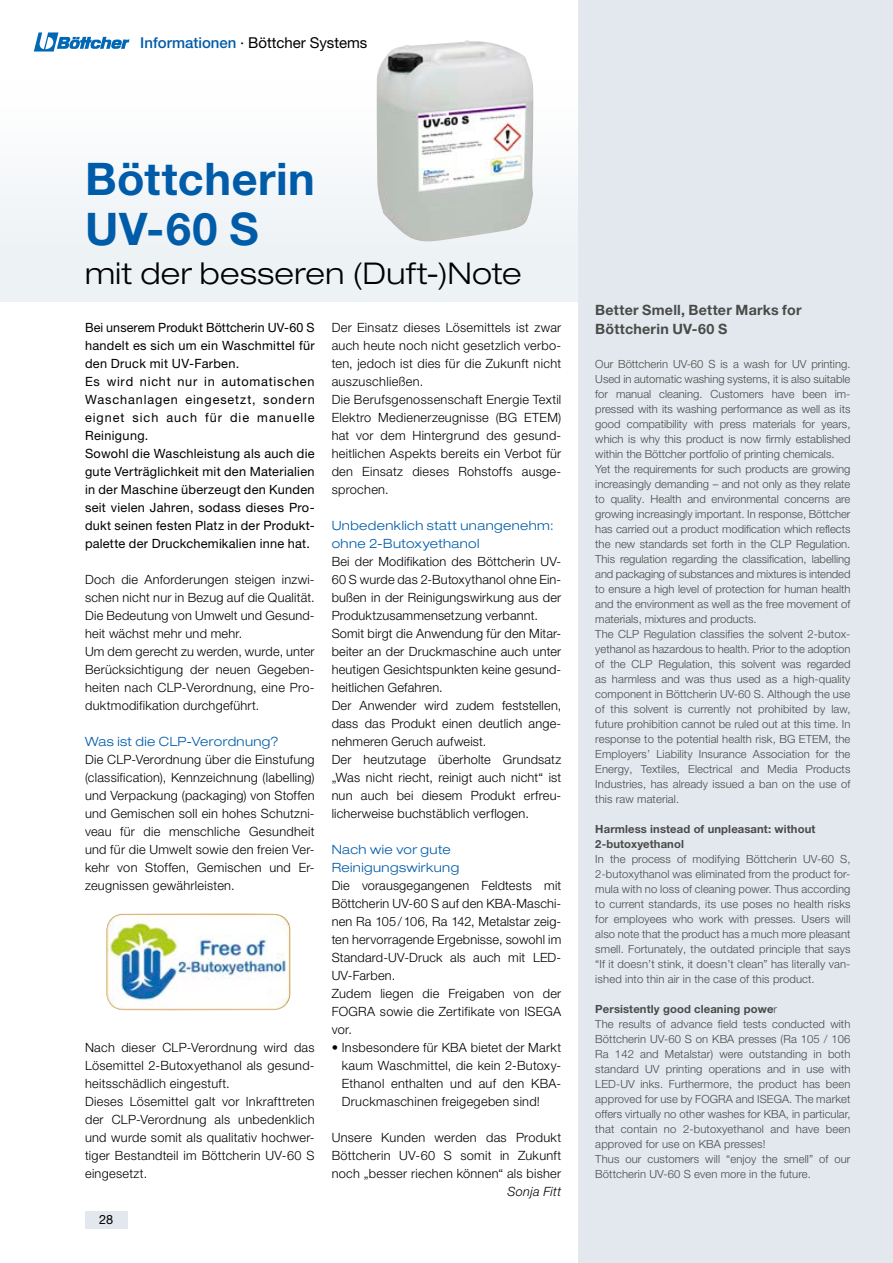
<style>
.page{position:relative;width:893px;height:1263px;background:#fff}
.page>*{position:absolute;margin:0;border:0;box-sizing:border-box;transform-origin:0 0}
.Headline_36_40pt{font:700 45px/49.5px "Helvetica Neue LT Pro";letter-spacing:.01em;color:#005ca9}
.Headline_36_40pt-2{font:300 expanded 30px "Helvetica Neue LT Pro";letter-spacing:.015em;color:#000}
.t1{font:15px "Helvetica Neue LT Pro";color:#000}
.Headline_9_5_12_5pt{font:700 14.25px/18.8px "Helvetica Neue LT Pro";letter-spacing:.015em;color:#4a4a49}
.Fließtext_8_5_12pt{font:300 12.75px/18px "Helvetica Neue LT Pro";letter-spacing:.02em;color:#000;text-align:justify}
.Vorspann_8_5_12pt{font:12.75px/18px "Helvetica Neue LT Pro";letter-spacing:.025em;color:#000;text-align:justify}
.Sub_Headline_8_5_12p{font:300 expanded 12.75px/18px "Helvetica Neue LT Pro";letter-spacing:.03em;color:#005ca9}
.Autor_kursiv_8_5_12p{font:italic 300 12.75px "Helvetica Neue LT Pro";letter-spacing:.025em;color:#000}
.Fließtext_7_5_10pt{font:300 11.25px/15px "Helvetica Neue LT Pro";letter-spacing:.01em;color:#4a4a49;text-align:justify}
.Fließtext_7_5_10pt-2{font:700 11.25px "Helvetica Neue LT Pro";letter-spacing:.01em;color:#4a4a49}
.s1{font-weight:500;color:#005ca9}
.s2{font-weight:300}
</style>
<div class="page">
<div style="left:0;top:80px;width:578px;height:222px;background:#edf2f5"></div>
<div style="left:578px;top:0;width:315px;height:1263px;background:#e2e8ee"></div>
<img style="left:106px;top:913px;width:185px;height:98px">
<img style="left:376px;top:40px;width:159px;height:202px">
<svg style="left:34px;top:32px;width:96px;height:20px"></svg>
<div style="left:85px;top:1212px;width:43px;height:17px;background:#e2e8ee"></div>
<p class="t1" style="left:140px;top:33px;width:229px"><span class="s1">Informationen</span> · Böttcher Systems</p>
<p class="Headline_36_40pt" style="left:85px;top:153px;width:231px">Böttcherin<br>UV-60 S</p>
<p class="Headline_36_40pt-2" style="left:85px;top:255px;width:438px">mit der besseren (Duft-)Note</p>
<p class="Vorspann_8_5_12pt" style="left:85px;top:318px;width:231px">Bei unserem Produkt Böttcherin UV-60 S handelt es sich um ein Waschmittel für den Druck mit UV-Farben.</p>
<p class="Vorspann_8_5_12pt" style="left:85px;top:372px;width:231px">Es wird nicht nur in automatischen Waschanlagen eingesetzt, sondern eignet sich auch für die manuelle Reinigung.</p>
<p class="Vorspann_8_5_12pt" style="left:85px;top:444px;width:231px">Sowohl die Waschleistung als auch die gute Verträglichkeit mit den Materialien in der Maschine überzeugt den Kunden seit vielen Jahren, sodass dieses Pro&shy;dukt seinen festen Platz in der Produkt&shy;palette der Druckchemikalien inne hat.</p>
<p class="Fließtext_8_5_12pt" style="left:85px;top:570px;width:231px">Doch die Anforderungen steigen inzwi&shy;schen nicht nur in Bezug auf die Qualität.<br>Die Bedeutung von Umwelt und Gesund&shy;heit wächst mehr und mehr.</p>
<p class="Fließtext_8_5_12pt" style="left:85px;top:642px;width:231px">Um dem gerecht zu werden, wurde, unter Berücksichtigung der neuen Gegeben&shy;heiten nach CLP-Verordnung, eine Pro&shy;duktmodifikation durchgeführt.</p>
<p class="Sub_Headline_8_5_12p" style="left:85px;top:732px;width:195px">Was ist die CLP-Verordnung?</p>
<p class="Fließtext_8_5_12pt" style="left:85px;top:750px;width:231px">Die CLP-Verordnung über die Einstufung (classification), Kennzeichnung (labelling) und Verpackung (packaging) von Stoffen und Gemischen soll ein hohes Schutzni&shy;veau für die menschliche Gesundheit und für die Umwelt sowie den freien Ver&shy;kehr von Stoffen, Gemischen und Er&shy;zeugnissen gewährleisten.</p>
<p class="Fließtext_8_5_12pt" style="left:85px;top:1038px;width:231px">Nach dieser CLP-Verordnung wird das Lösemittel 2-Butoxyethanol als gesund&shy;heitsschädlich eingestuft.</p>
<p class="Fließtext_8_5_12pt" style="left:85px;top:1092px;width:231px">Dieses Lösemittel galt vor Inkrafttreten der CLP-Verordnung als unbedenklich und wurde somit als qualitativ hochwer&shy;tiger Bestandteil im Böttcherin UV-60 S eingesetzt.</p>
<p class="Vorspann_8_5_12pt" style="left:99px;top:1210px;width:16px">28</p>
<p class="Fließtext_8_5_12pt" style="left:332px;top:318px;width:231px">Der Einsatz dieses Lösemittels ist zwar auch heute noch nicht gesetzlich verbo&shy;ten, jedoch ist dies für die Zukunft nicht auszuschließen.</p>
<p class="Fließtext_8_5_12pt" style="left:332px;top:390px;width:231px">Die Berufsgenossenschaft Energie Textil Elektro Medienerzeugnisse (BG ETEM) hat vor dem Hintergrund des gesund&shy;heitlichen Aspekts bereits ein Verbot für den Einsatz dieses Rohstoffs ausge&shy;sprochen.</p>
<p class="Sub_Headline_8_5_12p" style="left:332px;top:516px;width:223px">Unbedenklich statt unangenehm: ohne 2-Butoxyethanol</p>
<p class="Fließtext_8_5_12pt" style="left:332px;top:552px;width:231px">Bei der Modifikation des Böttcherin UV-60 S wurde das 2-Butoxythanol ohne Ein&shy;bußen in der Reinigungswirkung aus der Produktzusammensetzung verbannt.</p>
<p class="Fließtext_8_5_12pt" style="left:332px;top:624px;width:231px">Somit birgt die Anwendung für den Mitar&shy;beiter an der Druckmaschine auch unter heutigen Gesichtspunkten keine gesund&shy;heitlichen Gefahren.</p>
<p class="Fließtext_8_5_12pt" style="left:332px;top:696px;width:231px">Der Anwender wird zudem feststellen, dass das Produkt einen deutlich ange&shy;nehmeren Geruch aufweist.</p>
<p class="Fließtext_8_5_12pt" style="left:332px;top:750px;width:231px;text-align:left">Der heutzutage überholte Grundsatz „Was nicht riecht, reinigt auch nicht“ ist nun auch bei diesem Produkt erfreu&shy;licherweise buchstäblich verflogen.</p>
<p class="Sub_Headline_8_5_12p" style="left:332px;top:840px;width:129px">Nach wie vor gute<br>Reinigungswirkung</p>
<p class="Fließtext_8_5_12pt" style="left:332px;top:876px;width:231px">Die vorausgegangenen Feldtests mit Böttcherin UV-60 S auf den KBA-Maschi&shy;nen Ra 105/106, Ra 142, Metalstar zeig&shy;ten hervorragende Ergebnisse, sowohl im Standard-UV-Druck als auch mit LED-UV-Farben.</p>
<p class="Fließtext_8_5_12pt" style="left:332px;top:984px;width:231px">Zudem liegen die Freigaben von der FOGRA sowie die Zertifikate von ISEGA vor.</p>
<p class="Fließtext_8_5_12pt" style="left:342px;top:1038px;width:221px;text-indent:-10px">• Insbesondere für KBA bietet der Markt kaum Waschmittel, die kein 2-Butoxy-Ethanol enthalten und auf den KBA-Druckmaschinen freigegeben sind!</p>
<p class="Fließtext_8_5_12pt" style="left:332px;top:1128px;width:231px">Unsere Kunden werden das Produkt Böttcherin UV-60 S somit in Zukunft noch „besser riechen können“ als bisher</p>
<p class="Autor_kursiv_8_5_12p" style="left:508px;top:1183px;width:55px">Sonja Fitt</p>
<p class="Headline_9_5_12_5pt" style="left:595px;top:300px;width:208px">Better Smell, Better Marks for<br>Böttcherin UV-60 S</p>
<p class="Fließtext_7_5_10pt" style="left:595px;top:356px;width:257px">Our Böttcherin UV-60 S is a wash for UV printing.<br>Used in automatic washing systems, it is also suitable for manual cleaning. Customers have been im&shy;pressed with its washing performance as well as its good compatibility with press materials for years, which is why this product is now firmly established within the Böttcher portfolio of printing chemicals.</p>
<p class="Fließtext_7_5_10pt" style="left:595px;top:461px;width:257px">Yet the requirements for such products are growing increasingly demanding – and not only as they relate to quality. Health and environmental concerns are growing increasingly important. In response, Böttcher has carried out a product modification which reflects the new standards set forth in the CLP Regulation.<br>This regulation regarding the classification, labelling and packaging of substances and mixtures is intended to ensure a high level of protection for human health and the environment as well as the free movement of materials, mixtures and products.</p>
<p class="Fließtext_7_5_10pt" style="left:595px;top:626px;width:257px">The CLP Regulation classifies the solvent 2-butox&shy;yethanol as hazardous to health. Prior to the adoption of the CLP Regulation, this solvent was regarded as harmless and was thus used as a high-quality component in Böttcherin UV-60 S. Although the use of this solvent is currently not prohibited by law, future prohibition cannot be ruled out at this time. In response to the potential health risk, BG ETEM, the Employers’ Liability Insurance Association for the Energy, Textiles, Electrical and Media Products Industries, has already issued a ban on the use of this raw material.</p>
<p class="Fließtext_7_5_10pt-2" style="left:595px;top:822px;width:222px">Harmless instead of unpleasant: without</p>
<p class="Fließtext_7_5_10pt-2" style="left:595px;top:837px;width:90px">2-butoxyethanol</p>
<p class="Fließtext_7_5_10pt" style="left:595px;top:851px;width:257px">In the process of modifying Böttcherin UV-60 S, 2-butoxythanol was eliminated from the product for&shy;mula with no loss of cleaning power. Thus according to current standards, its use poses no health risks for employees who work with presses. Users will also note that the product has a much more pleasant smell. Fortunately, the outdated principle that says “If it doesn’t stink, it doesn’t clean” has literally van&shy;ished into thin air in the case of this product.</p>
<p class="Fließtext_7_5_10pt-2" style="left:595px;top:1002px;width:183px">Persistently good cleaning powe<span class="s2">r</span></p>
<p class="Fließtext_7_5_10pt" style="left:595px;top:1016px;width:257px">The results of advance field tests conducted with Böttcherin UV-60 S on KBA presses (Ra 105 / 106<br>Ra 142 and Metalstar) were outstanding in both standard UV printing operations and in use with LED-UV inks. Furthermore, the product has been approved for use by FOGRA and ISEGA. The market offers virtually no other washes for KBA, in particular, that contain no 2-butoxyethanol and have been approved for use on KBA presses!</p>
<p class="Fließtext_7_5_10pt" style="left:595px;top:1151px;width:257px">Thus our customers will “enjoy the smell” of our<br>Böttcherin UV-60 S even more in the future.</p>
</div>
